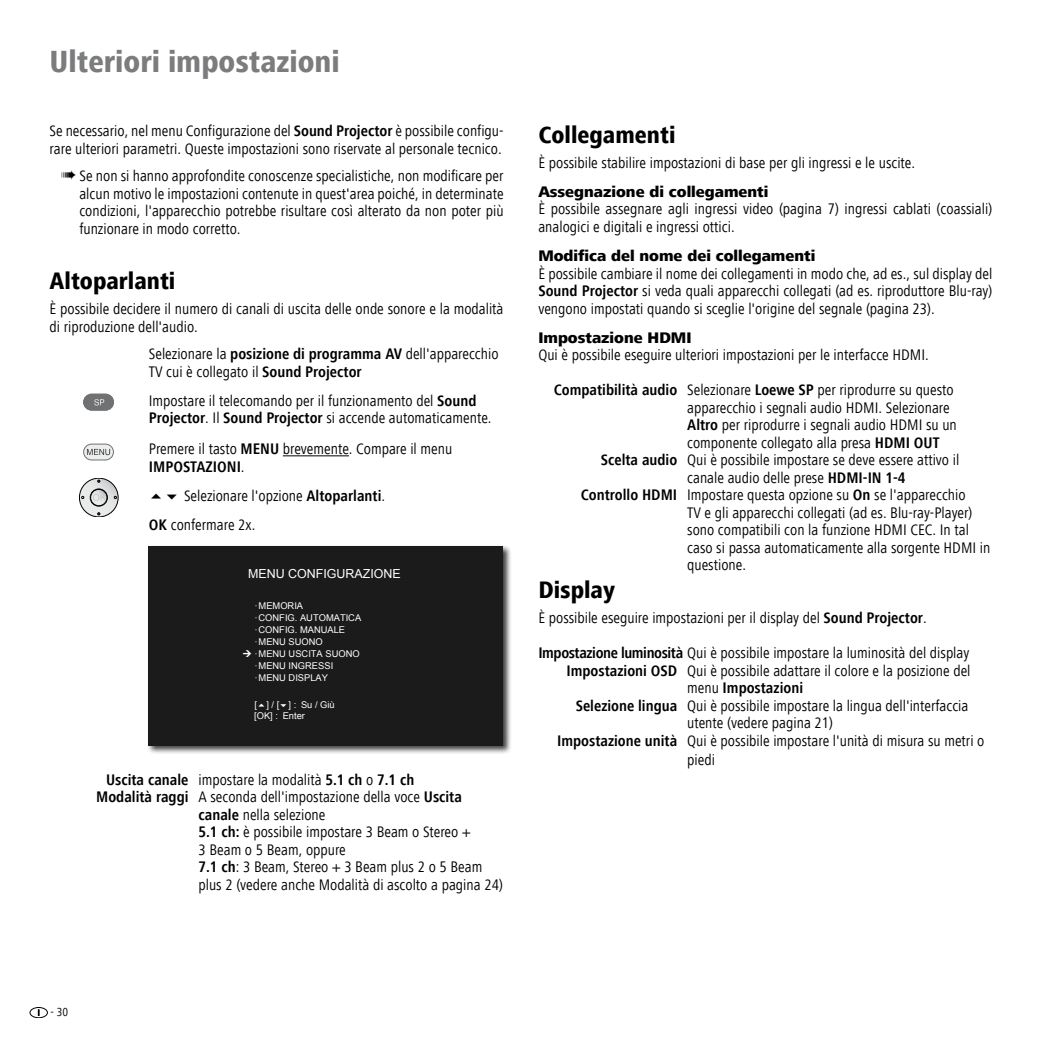
<style>
.page{position:relative;width:1042px;height:1042px;background:#fff}
.page>*{position:absolute;margin:0;border:0;box-sizing:border-box;transform-origin:0 0}
.Titel_1{font:800 condensed 31.5px "Frutiger Next LT";color:#7b7c7e}
.Titel_2{font:800 condensed 24.5px "Frutiger Next LT";color:#000}
.Liste_30_mm{font:condensed 15.75px/17.5px "Frutiger Next LT";color:#000}
.Erläuterung{font:condensed 15.75px/17.5px "Frutiger Next LT";color:#000}
.Schrittfolge_mit_Tas{font:condensed 15.75px/17.5px "Frutiger Next LT";color:#000}
.Hinweis1{font:condensed 15.75px/17.5px "Frutiger Next LT";color:#000;text-align:justify}
.Titel_3{font:800 15.75px "Frutiger Next LT";color:#000}
.Liste_30_mm-2{font:700 condensed 15.75px "Frutiger Next LT";color:#000}
.t1{font:12.42px "Arial";color:#fff}
.t2{font:condensed 12.25px "Frutiger Next LT";color:#000}
.t3{font:9.28px/11.9px "Arial";color:#fff}
.s1{font-weight:700}
.s2{font-weight:400}
</style>
<div class="page">
<hr style="left:283px;top:455px;width:66px;height:1px;background:#000">
<svg style="left:83px;top:394px;width:31px;height:16px"></svg>
<svg style="left:83px;top:444px;width:31px;height:16px"></svg>
<svg style="left:79px;top:478px;width:39px;height:39px"></svg>
<div style="left:147px;top:545px;width:365px;height:209px;background:#000;opacity:.75"></div>
<div style="left:149px;top:547px;width:354px;height:199px;background:#1b1b1c"></div>
<svg style="left:30px;top:1007px;width:17px;height:10px"></svg>
<div style="left:30px;top:1007px;width:18px;height:11px;border:1px solid #000;border-radius:50%"></div>
<p class="Titel_1" style="left:50px;top:44px;width:292px">Ulteriori impostazioni</p>
<p class="Erläuterung" style="left:50px;top:122px;width:455px">Se necessario, nel menu Configurazione del <span class="s1">Sound Projector</span> è possibile configu&shy;rare ulteriori parametri. Queste impostazioni sono riservate al personale tecnico.</p>
<p class="Hinweis1" style="left:79px;top:167px;width:426px;text-indent:-18px">➠ Se non si hanno approfondite conoscenze specialistiche, non modificare per alcun motivo le impostazioni contenute in quest'area poiché, in determinate condizioni, l'apparecchio potrebbe risultare così alterato da non poter più funzionare in modo corretto.</p>
<p class="Titel_2" style="left:50px;top:267px;width:127px">Altoparlanti</p>
<p class="Erläuterung" style="left:50px;top:300px;width:455px">È possibile decidere il numero di canali di uscita delle onde sonore e la modalità di riproduzione dell'audio.</p>
<p class="Schrittfolge_mit_Tas" style="left:149px;top:345px;width:351px">Selezionare la <span class="s1">posizione di programma AV</span> dell'apparecchio<br>TV cui è collegato il <span class="s1">Sound Projector</span></p>
<p class="Schrittfolge_mit_Tas" style="left:149px;top:392px;width:344px">Impostare il telecomando per il funzionamento del <span class="s1">Sound<br>Projector</span>. Il <span class="s1">Sound Projector</span> si accende automaticamente.</p>
<p class="Schrittfolge_mit_Tas" style="left:149px;top:440px;width:305px">Premere il tasto <span class="s1">MENU</span> brevemente. Compare il menu<br><span class="s1">IMPOSTAZIONI</span>.</p>
<p class="Schrittfolge_mit_Tas" style="left:184px;top:487px;width:203px">Selezionare l'opzione <span class="s1">Altoparlanti</span>.</p>
<p class="Schrittfolge_mit_Tas" style="left:149px;top:516px;width:108px"><span class="s1">OK</span> confermare 2x.</p>
<p class="t1" style="left:248px;top:565px;width:154px">MENU CONFIGURAZIONE</p>
<p class="t3" style="left:255px;top:600px;width:108px">·MEMORIA<br>·CONFIG. AUTOMATICA ·CONFIG. MANUALE ·MENU SUONO<br>·MENU USCITA SUONO ·MENU INGRESSI ·MENU DISPLAY</p>
<p class="t3" style="left:254px;top:699px;width:82px;line-height:10.8px">[ ] / [ ] : Su / Giù [OK] : Enter</p>
<p class="Liste_30_mm-2" style="left:106px;top:770px;width:310px">Uscita canale <span class="s2">impostare la modalità</span> 5.1 ch <span class="s2">o</span> 7.1 ch</p>
<p class="Liste_30_mm" style="left:198px;top:788px;width:265px;text-indent:-102px"><span class="s1">Modalità raggi</span> A seconda dell'impostazione della voce <span class="s1">Uscita canale</span> nella selezione</p>
<p class="Liste_30_mm" style="left:198px;top:823px;width:306px"><span class="s1">5.1 ch:</span> è possibile impostare 3 Beam o Stereo +<br>3 Beam o 5 Beam, oppure<br><span class="s1">7.1 ch</span>: 3 Beam, Stereo + 3 Beam plus 2 o 5 Beam plus 2 (vedere anche Modalità di ascolto a pagina 24)</p>
<p class="Titel_2" style="left:538px;top:121px;width:139px">Collegamenti</p>
<p class="Erläuterung" style="left:538px;top:154px;width:378px">È possibile stabilire impostazioni di base per gli ingressi e le uscite.</p>
<p class="Titel_3" style="left:538px;top:183px;width:232px">Assegnazione di collegamenti</p>
<p class="Erläuterung" style="left:538px;top:200px;width:455px">È possibile assegnare agli ingressi video (pagina 7) ingressi cablati (coassiali) analogici e digitali e ingressi ottici.</p>
<p class="Titel_3" style="left:538px;top:247px;width:278px">Modifica del nome dei collegamenti</p>
<p class="Erläuterung" style="left:538px;top:265px;width:455px;text-align:justify">È possibile cambiare il nome dei collegamenti in modo che, ad es., sul display del <span class="s1">Sound Projector</span> si veda quali apparecchi collegati (ad es. riproduttore Blu-ray) vengono impostati quando si sceglie l'origine del segnale (pagina 23).</p>
<p class="Titel_3" style="left:538px;top:328px;width:155px">Impostazione HDMI</p>
<p class="Erläuterung" style="left:538px;top:346px;width:392px">Qui è possibile eseguire ulteriori impostazioni per le interfacce HDMI.</p>
<p class="Liste_30_mm" style="left:687px;top:381px;width:271px;text-indent:-133px"><span class="s1">Compatibilità audio</span> Selezionare <span class="s1">Loewe SP</span> per riprodurre su questo apparecchio i segnali audio HDMI. Selezionare <span class="s1">Altro</span> per riprodurre i segnali audio HDMI su un componente collegato alla presa <span class="s1">HDMI OUT</span></p>
<p class="Liste_30_mm" style="left:687px;top:451px;width:274px;text-indent:-86px"><span class="s1">Scelta audio</span> Qui è possibile impostare se deve essere attivo il canale audio delle prese <span class="s1">HDMI-IN 1-4</span></p>
<p class="Liste_30_mm" style="left:687px;top:486px;width:305px;text-indent:-106px"><span class="s1">Controllo HDMI</span> Impostare questa opzione su <span class="s1">On</span> se l'apparecchio<br>TV e gli apparecchi collegati (ad es. Blu-ray-Player) sono compatibili con la funzione HDMI CEC. In tal caso si passa automaticamente alla sorgente HDMI in questione.</p>
<p class="Titel_2" style="left:538px;top:576px;width:78px">Display</p>
<p class="Erläuterung" style="left:538px;top:609px;width:390px">È possibile eseguire impostazioni per il display del <span class="s1">Sound Projector</span>.</p>
<p class="Liste_30_mm" style="left:538px;top:644px;width:432px"><span class="s1">Impostazione luminosità</span> Qui è possibile impostare la luminosità del display</p>
<p class="Liste_30_mm" style="left:687px;top:662px;width:285px;text-indent:-121px"><span class="s1">Impostazioni OSD</span> Qui è possibile adattare il colore e la posizione del menu <span class="s1">Impostazioni</span></p>
<p class="Liste_30_mm" style="left:687px;top:697px;width:283px;text-indent:-111px"><span class="s1">Selezione lingua</span> Qui è possibile impostare la lingua dell'interfaccia utente (vedere pagina 21)</p>
<p class="Liste_30_mm" style="left:687px;top:731px;width:299px;line-height:19.2px;text-indent:-130px"><span class="s1">Impostazione unità</span> Qui è possibile impostare l'unità di misura su metri o piedi</p>
<p class="t2" style="left:51px;top:1005px;width:19px">- 30</p>
</div>
